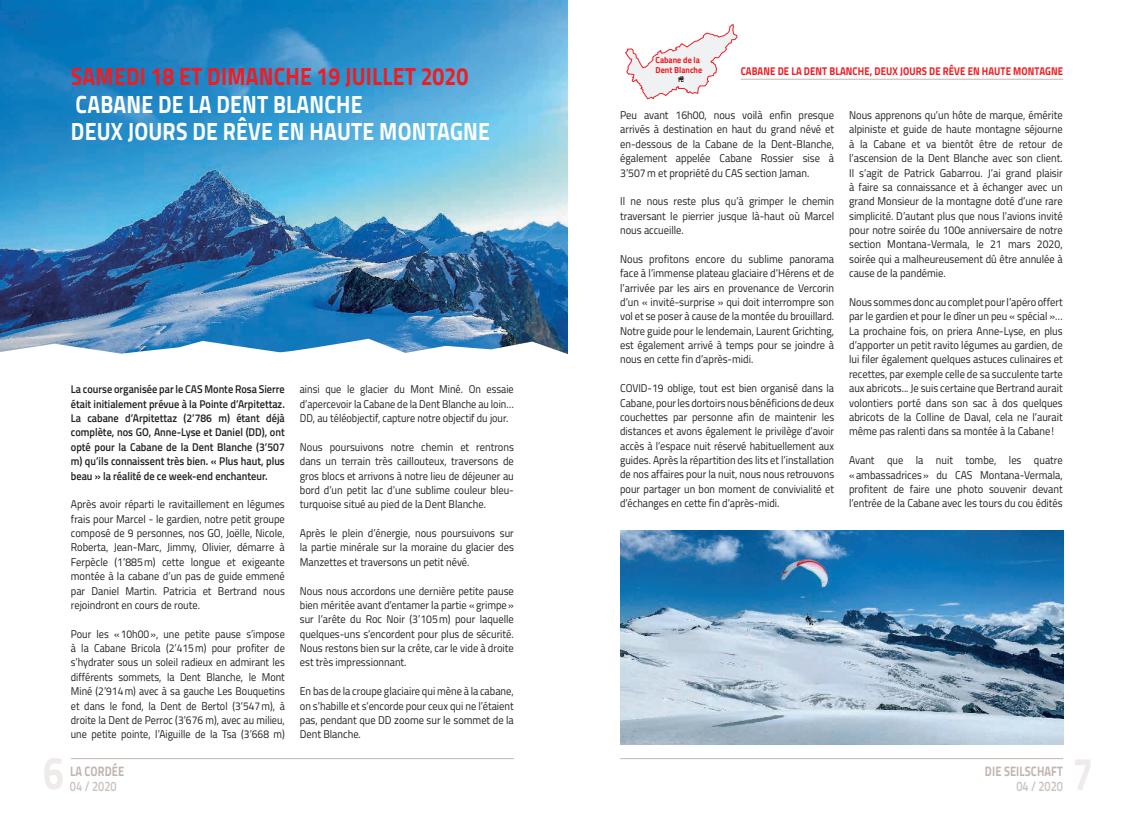
<style>
.page{position:relative;width:1134px;height:815px;background:#fff}
.page>*{position:absolute;margin:0;border:0;box-sizing:border-box;transform-origin:0 0}
.t1{font:700 46.25px "Titillium Web";color:#eeebea;scale:.8 1}
.t2{font:700 25px/27.5px "Titillium Web";letter-spacing:.01em;color:#fff;scale:.85 1}
.t3{font:700 25px "Titillium Web";letter-spacing:.01em;color:#ee1d23;scale:.85 1}
.t4{font:700 13.75px "Titillium Web";letter-spacing:.01em;color:#c1b6b0;scale:.8 1}
.t5{font:600 13.75px "Titillium Web";color:#cac2bd;scale:.8 1}
.t6{font:11.38px "Pictogramz by marioz";color:#231f20}
.t7{font:11.25px/14.4px "Titillium Web";color:#231f20;text-align:justify;scale:.93 1}
.t8{font:11.25px/14.4px "Titillium Web";color:#231f20;text-align:justify;scale:.91 1}
.t9{font:11.25px/14.4px "Titillium Web";color:#231f20;text-align:justify;scale:.92 1}
.t10{font:600 11.25px/14.4px "Titillium Web";color:#231f20;text-align:justify;scale:.92 1}
.t11{font:700 11.25px "Titillium Web";letter-spacing:.01em;color:#ee1d23;scale:.85 1}
.t12{font:700 8.75px/10px "Titillium Web";color:#ee1d23;scale:.93 1}
</style>
<div class="page">
<hr style="left:620px;top:758px;width:443px;height:1px;background:#c1b6b0">
<hr style="left:71px;top:758px;width:443px;height:1px;background:#c1b6b0">
<svg style="left:625px;top:24px;width:112px;height:75px"></svg>
<hr style="left:741px;top:79px;width:322px;height:1px;background:#c1b6b0">
<img style="left:0;top:0;width:568px;height:339px">
<img style="left:620px;top:530px;width:443px;height:214px">
<svg style="left:0;top:339px;width:568px;height:15px"></svg>
<h2 class="t3" style="left:71px;top:57px;width:469px">SAMEDI 18 ET DIMANCHE 19 JUILLET 2020</h2>
<h2 class="t2" style="left:71px;top:89px;width:494px">CABANE DE LA DENT BLANCHE<br>DEUX JOURS DE RÊVE EN HAUTE MONTAGNE</h2>
<p class="t10" style="left:71px;top:382px;width:234px">La course organisée par le CAS Monte Rosa Sierre était initialement prévue à la Pointe d’Arpitettaz.<br>La cabane d’Arpitettaz (2’786 m) étant déjà complète, nos GO, Anne-Lyse et Daniel (DD), ont opté pour la Cabane de la Dent Blanche (3’507 m) qu’ils connaissent très bien. « Plus haut, plus beau » la réalité de ce week-end enchanteur.</p>
<p class="t7" style="left:71px;top:497px;width:232px">Après avoir réparti le ravitaillement en légumes frais pour Marcel - le gardien, notre petit groupe composé de 9 personnes, nos GO, Joëlle, Nicole, Roberta, Jean-Marc, Jimmy, Olivier, démarre à Ferpècle (1’885m) cette longue et exigeante montée à la cabane d’un pas de guide emmené par Daniel Martin. Patricia et Bertrand nous rejoindront en cours de route.</p>
<p class="t8" style="left:71px;top:626px;width:237px">Pour les «10h00», une petite pause s’impose à la Cabane Bricola (2’415m) pour profiter de s’hydrater sous un soleil radieux en admirant les différents sommets, la Dent Blanche, le Mont Miné (2’914m) avec à sa gauche Les Bouquetins et dans le fond, la Dent de Bertol (3’547m), à droite la Dent de Perroc (3’676 m), avec au milieu, une petite pointe, l’Aiguille de la Tsa (3’668 m)</p>
<p class="t8" style="left:300px;top:382px;width:237px">ainsi que le glacier du Mont Miné. On essaie d’apercevoir la Cabane de la Dent Blanche au loin… DD, au téléobjectif, capture notre objectif du jour.</p>
<p class="t7" style="left:300px;top:439px;width:232px">Nous poursuivons notre chemin et rentrons dans un terrain très caillouteux, traversons de gros blocs et arrivons à notre lieu de déjeuner au bord d’un petit lac d’une sublime couleur bleu&shy;turquoise situé au pied de la Dent Blanche.</p>
<p class="t7" style="left:300px;top:525px;width:232px">Après le plein d’énergie, nous poursuivons sur la partie minérale sur la moraine du glacier des Manzettes et traversons un petit névé.</p>
<p class="t7" style="left:300px;top:583px;width:232px">Nous nous accordons une dernière petite pause bien méritée avant d’entamer la partie «grimpe» sur l’arête du Roc Noir (3’105m) pour laquelle quelques-uns s’encordent pour plus de sécurité.<br>Nous restons bien sur la crête, car le vide à droite est très impressionnant.</p>
<p class="t7" style="left:300px;top:684px;width:232px">En bas de la croupe glaciaire qui mène à la cabane, on s’habille et s’encorde pour ceux qui ne l’étaient pas, pendant que DD zoome sur le sommet de la Dent Blanche.</p>
<p class="t12" style="left:656px;top:55px;width:52px">Cabane de la<br>Dent Blanche</p>
<p class="t11" style="left:741px;top:63px;width:381px">CABANE DE LA DENT BLANCHE, DEUX JOURS DE RÊVE EN HAUTE MONTAGNE</p>
<p class="t6" style="left:678px;top:71px;width:9px">W</p>
<p class="t7" style="left:620px;top:107px;width:232px">Peu avant 16h00, nous voilà enfin presque arrivés à destination en haut du grand névé et en-dessous de la Cabane de la Dent-Blanche, également appelée Cabane Rossier sise à 3’507m et propriété du CAS section Jaman.</p>
<p class="t7" style="left:620px;top:194px;width:232px">Il ne nous reste plus qu’à grimper le chemin traversant le pierrier jusque là-haut où Marcel nous accueille.</p>
<p class="t7" style="left:620px;top:251px;width:232px">Nous profitons encore du sublime panorama face à l’immense plateau glaciaire d’Hérens et de l’arrivée par les airs en provenance de Vercorin d’un « invité-surprise » qui doit interrompre son vol et se poser à cause de la montée du brouillard.<br>Notre guide pour le lendemain, Laurent Grichting, est également arrivé à temps pour se joindre à nous en cette fin d’après-midi.</p>
<p class="t9" style="left:620px;top:381px;width:234px">COVID-19 oblige, tout est bien organisé dans la Cabane, pour les dortoirs nous bénéficions de deux couchettes par personne afin de maintenir les distances et avons également le privilège d’avoir accès à l’espace nuit réservé habituellement aux guides. Après la répartition des lits et l’installation de nos affaires pour la nuit, nous nous retrouvons pour partager un bon moment de convivialité et d’échanges en cette fin d’après-midi.</p>
<p class="t7" style="left:849px;top:107px;width:231px">Nous apprenons qu’un hôte de marque, émérite alpiniste et guide de haute montagne séjourne à la Cabane et va bientôt être de retour de l’ascension de la Dent Blanche avec son client.<br>Il s’agit de Patrick Gabarrou. J’ai grand plaisir à faire sa connaissance et à échanger avec un grand Monsieur de la montagne doté d’une rare simplicité. D’autant plus que nous l’avions invité pour notre soirée du 100e anniversaire de notre section Montana-Vermala, le 21 mars 2020, soirée qui a malheureusement dû être annulée à cause de la pandémie.</p>
<p class="t7" style="left:849px;top:294px;width:231px">Nous sommes donc au complet pour l’apéro offert par le gardien et pour le dîner un peu « spécial »… La prochaine fois, on priera Anne-Lyse, en plus d’apporter un petit ravito légumes au gardien, de lui filer également quelques astuces culinaires et recettes, par exemple celle de sa succulente tarte aux abricots... Je suis certaine que Bertrand aurait volontiers porté dans son sac à dos quelques abricots de la Colline de Daval, cela ne l’aurait même pas ralenti dans sa montée à la Cabane!</p>
<p class="t7" style="left:849px;top:452px;width:231px">Avant que la nuit tombe, les quatre «ambassadrices» du CAS Montana-Vermala, profitent de faire une photo souvenir devant l’entrée de la Cabane avec les tours du cou édités</p>
<h1 class="t1" style="left:43px;top:738px;width:27px">6</h1>
<h1 class="t1" style="left:1072px;top:739px;width:27px">7</h1>
<p class="t4" style="left:70px;top:760px;width:69px">LA CORDÉE</p>
<p class="t5" style="left:70px;top:775px;width:60px">04 / 2020</p>
<p class="t4" style="left:985px;top:760px;width:99px">DIE SEILSCHAFT</p>
<p class="t5" style="left:1016px;top:775px;width:60px">04 / 2020</p>
</div>
